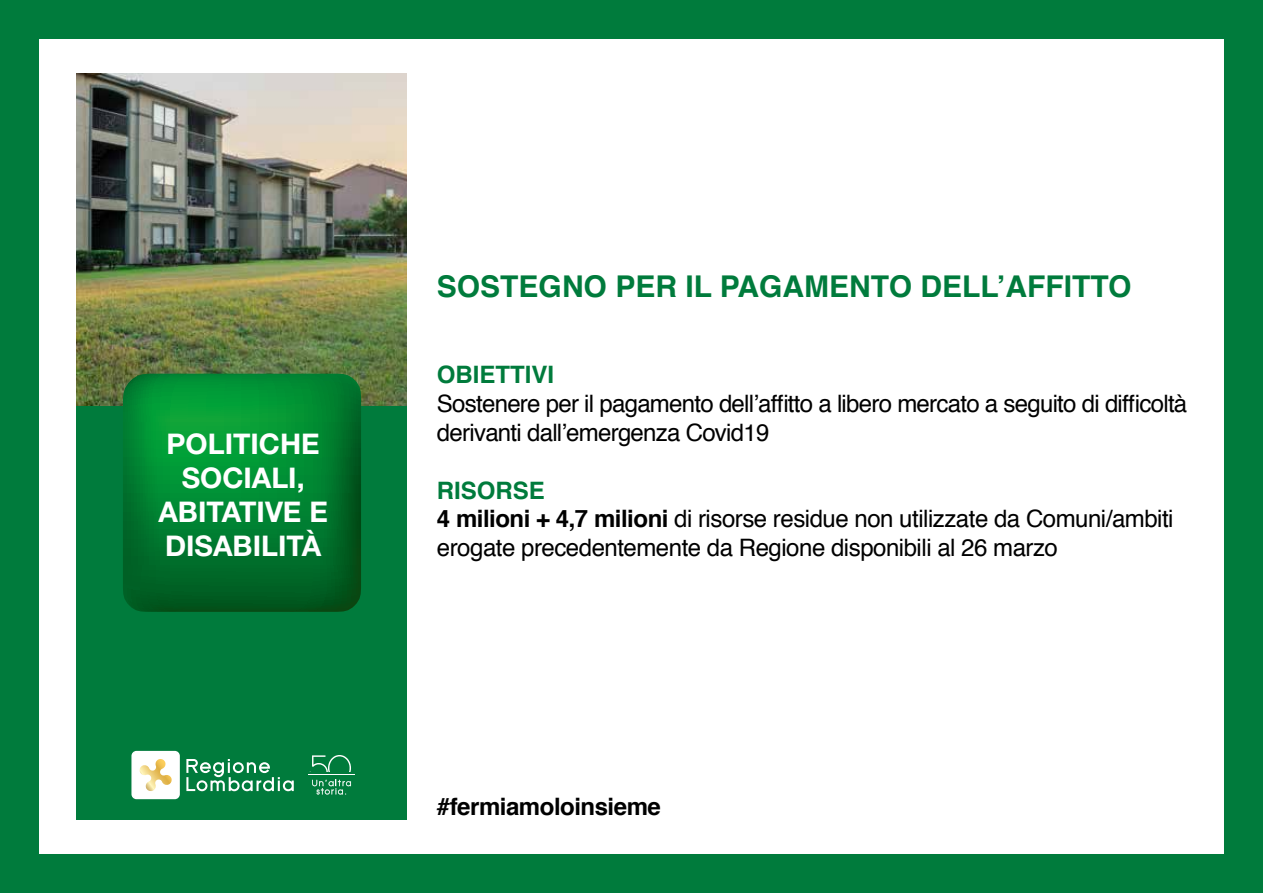
<style>
.page{position:relative;width:1263px;height:893px;background:#fff}
.page>*{position:absolute;margin:0;border:0;box-sizing:border-box;transform-origin:0 0}
.t1{font:700 30px "Helvetica";color:#007b3c}
.t2{font:700 28.5px/34.2px "Helvetica Neue LT Std";color:#fff;text-align:center}
.t3{font:24px/28.8px "Helvetica";letter-spacing:-.02em;color:#000}
.t4{font:700 24px "Helvetica";letter-spacing:-.02em;color:#000}
.t5{font:700 24px "Helvetica";color:#007b3c}
.s1{font-weight:700;color:#007b3c}
.s2{font-weight:700}
</style>
<div class="page">
<div style="left:0;top:0;width:1263px;height:893px;border:39px solid #007b3c"></div>
<img style="left:76px;top:73px;width:330px;height:333px">
<div style="left:76px;top:406px;width:330px;height:414px;background:#007b3c"></div>
<svg style="left:123px;top:374px;width:238px;height:238px"></svg>
<hr style="left:308px;top:775px;width:47px;height:1px;background:#fff">
<svg style="left:312px;top:779px;width:39px;height:16px"></svg>
<svg style="left:131px;top:751px;width:49px;height:48px;background:#f6f2df"></svg>
<svg style="left:186px;top:759px;width:108px;height:32px"></svg>
<svg style="left:312px;top:755px;width:39px;height:16px"></svg>
<p class="t2" style="left:158px;top:426px;width:171px">POLITICHE<br>SOCIALI,<br>ABITATIVE E<br>DISABILITÀ</p>
<p class="t1" style="left:437px;top:262px;width:696px">SOSTEGNO PER IL PAGAMENTO DELL’AFFITTO</p>
<p class="t5" style="left:437px;top:356px;width:119px">OBIETTIVI</p>
<p class="t3" style="left:437px;top:390px;width:752px">Sostenere per il pagamento dell’affitto a libero mercato a seguito di difficoltà derivanti dall’emergenza Covid19</p>
<p class="t3" style="left:437px;top:476px;width:738px"><span class="s1">RISORSE<br></span><span class="s2">4 milioni + 4,7 milioni</span> di risorse residue non utilizzate da Comuni/ambiti erogate precedentemente da Regione disponibili al 26 marzo</p>
<p class="t4" style="left:437px;top:788px;width:225px">#fermiamoloinsieme</p>
</div>
